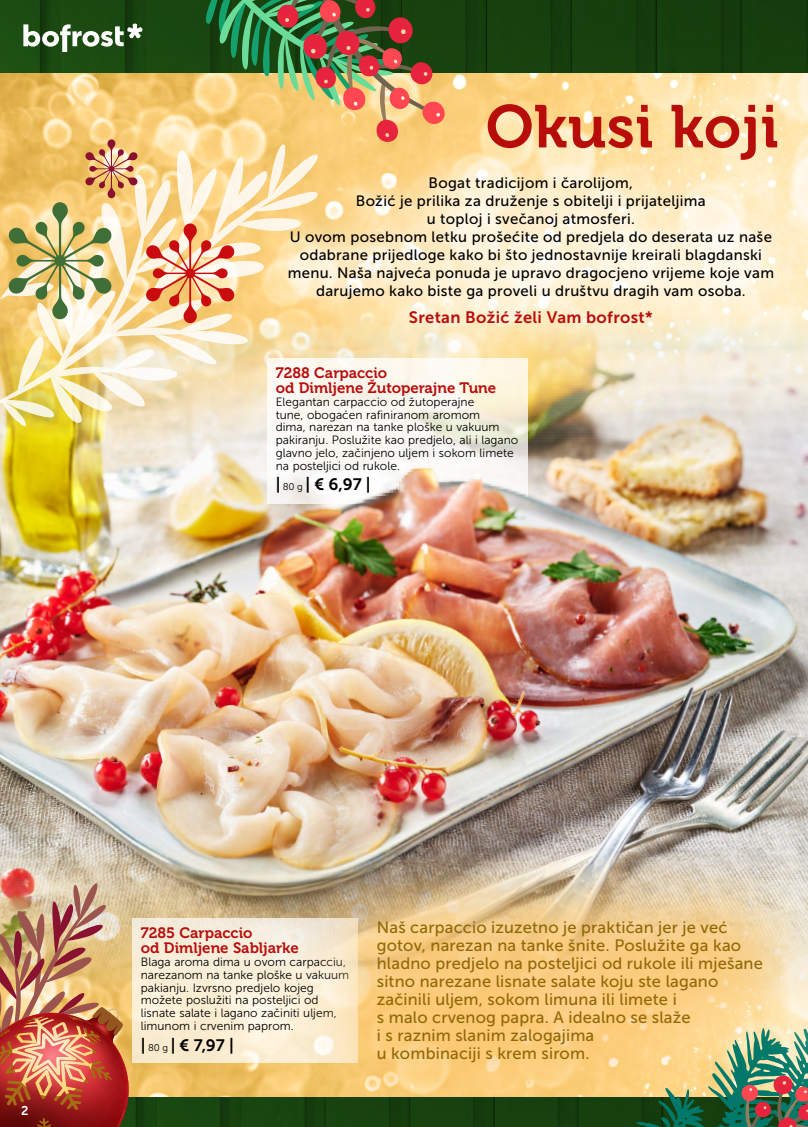
<style>
.page{position:relative;width:808px;height:1127px;background:#fff}
.page>*{position:absolute;margin:0;border:0;box-sizing:border-box;transform-origin:0 0}
.t1{font:60px "Museo 700";letter-spacing:.01em;color:#b70e0c}
.t2{font:16.5px/18px "Museo Sans 500";letter-spacing:.01em;color:#926907}
.t3{font:16.5px "Museo Sans 700";letter-spacing:.02em;color:#b70e0c}
.t4{font:16.5px "Museo Sans 700";color:#000}
.t5{font:15px/18px "Museo Sans 500";letter-spacing:.02em;color:#000;text-align:center}
.t6{font:15px/15px "Museo 700";color:#b70e0c}
.t7{font:12.75px "Museo Sans 700";color:#fff}
.t8{font:12px/12.8px "Museo Sans 300";color:#000}
.s1{font-family:"Museo Sans 300";font-size:9.75px}
</style>
<div class="page">
<img style="left:134px;top:0;width:674px;height:1097px">
<img style="left:0;top:322px;width:808px;height:596px">
<svg style="left:134px;top:918px;width:167px;height:145px;background:#f9eed8"></svg>
<div style="left:301px;top:845px;width:507px;height:282px;background:#fcc772;opacity:.8"></div>
<img style="left:777px;top:628px;width:31px;height:196px">
<div style="left:134px;top:1097px;width:502px;height:30px;background:#18410f"></div>
<img style="left:0;top:883px;width:134px;height:244px">
<div style="left:259px;top:147px;width:544px;height:207px;background:#fff;opacity:.75"></div>
<svg style="left:267px;top:358px;width:261px;height:146px;fill:#faf7f1"></svg>
<div style="left:782px;top:118px;width:26px;height:204px;background:#fff;opacity:.85"></div>
<img style="left:337px;top:467px;width:325px;height:121px">
<div style="left:743px;top:824px;width:65px;height:292px;background:#fff;opacity:.75"></div>
<svg style="left:0;top:0;width:451px;height:427px;background:#d4c08c"></svg>
<svg style="left:636px;top:1028px;width:172px;height:99px;background:#939c70"></svg>
<h1 class="t1" style="left:486px;top:93px;width:294px">Okusi koji</h1>
<p class="t5" style="left:288px;top:174px;width:488px">Bogat tradicijom i čarolijom,<br>Božić je prilika za druženje s obitelji i prijateljima<br>u toploj i svečanoj atmosferi.<br>U ovom posebnom letku prošećite od predjela do deserata uz naše odabrane prijedloge kako bi što jednostavnije kreirali blagdanski menu. Naša najveća ponuda je upravo dragocjeno vrijeme koje vam darujemo kako biste ga proveli u društvu dragih vam osoba.</p>
<h2 class="t3" style="left:409px;top:308px;width:245px">Sretan Božić želi Vam bofrost*</h2>
<p class="t6" style="left:276px;top:365px;width:222px">7288 Carpaccio<br>od Dimljene Žutoperajne Tune</p>
<p class="t8" style="left:276px;top:395px;width:244px">Elegantan carpaccio od žutoperajne<br>tune, obogaćen rafiniranom aromom<br>dima, narezan na tanke ploške u vakuum pakiranju. Poslužite kao predjelo, ali i lagano glavno jelo, začinjeno uljem i sokom limete na posteljici od rukole.</p>
<h2 class="t4" style="left:276px;top:475px;width:96px">| <span class="s1">80 g</span> | € 6,97 |</h2>
<p class="t7" style="left:21px;top:1104px;width:9px">2</p>
<p class="t6" style="left:141px;top:926px;width:159px">7285 Carpaccio<br>od Dimljene Sabljarke</p>
<p class="t8" style="left:141px;top:955px;width:210px">Blaga aroma dima u ovom carpacciu, narezanom na tanke ploške u vakuum pakianju. Izvrsno predjelo kojeg možete poslužiti na posteljici od lisnate salate i lagano začiniti uljem, limunom i crvenim paprom.</p>
<h2 class="t4" style="left:141px;top:1035px;width:95px">| <span class="s1">80 g</span> | € 7,97 |</h2>
<p class="t2" style="left:377px;top:918px;width:387px">Naš carpaccio izuzetno je praktičan jer je već gotov, narezan na tanke šnite. Poslužite ga kao hladno predjelo na posteljici od rukole ili mješane sitno narezane lisnate salate koju ste lagano začinili uljem, sokom limuna ili limete i<br>s malo crvenog papra. A idealno se slaže<br>i s raznim slanim zalogajima<br>u kombinaciji s krem sirom.</p>
</div>
